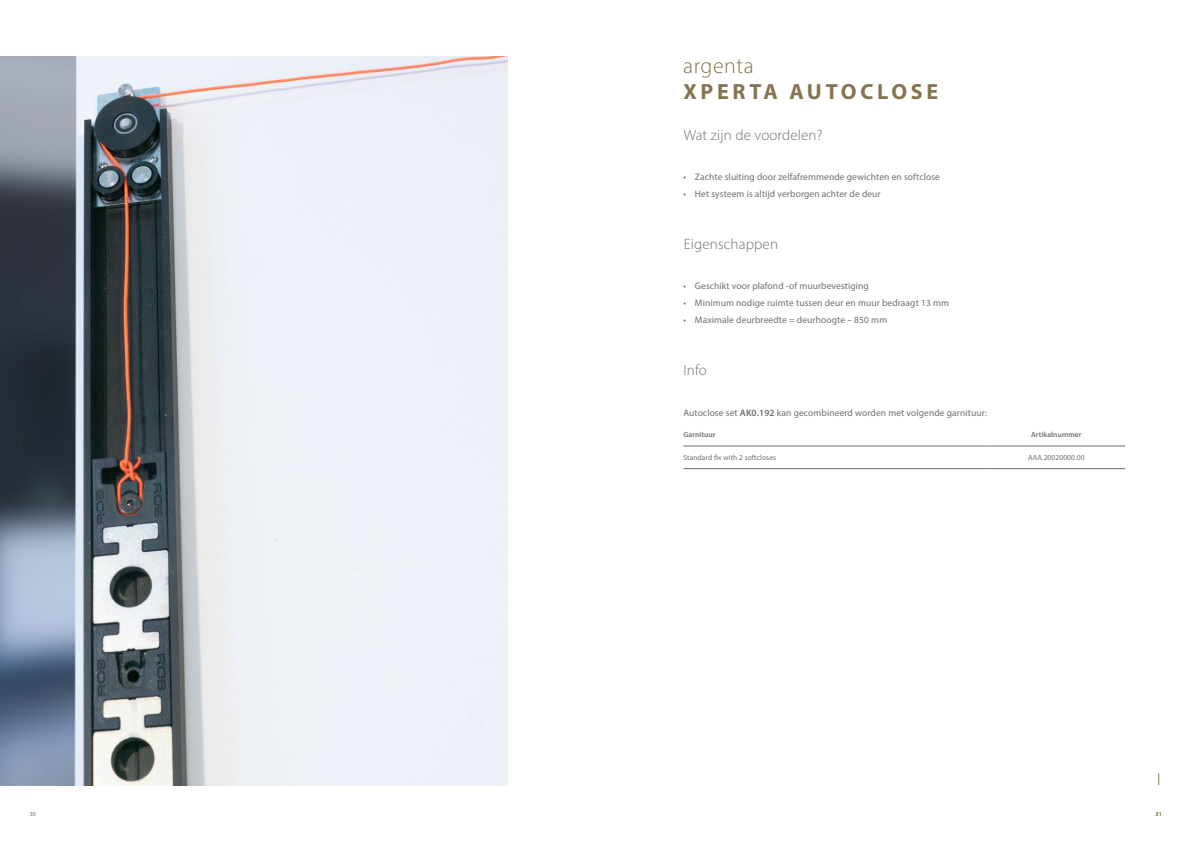
<style>
.page{position:relative;width:1191px;height:842px;background:#fff}
.page>*{position:absolute;margin:0;border:0;box-sizing:border-box;transform-origin:0 0}
.t1{font:700 22px "Myriad Pro";letter-spacing:.17em;color:#837550}
.t2{font:300 22px "Myriad Pro";letter-spacing:.025em;color:#837550}
.t3{font:300 15px "Myriad Pro";letter-spacing:.01em;color:#706f6f}
.t4{font:9.5px "Myriad Pro";letter-spacing:.01em;color:#706f6f}
.t5{font:7.5px "Myriad Pro";letter-spacing:.01em;color:#706f6f}
.t6{font:600 7.5px "Myriad Pro";letter-spacing:.01em;color:#706f6f}
.t7{font:6px "Myriad Pro";color:#837550}
.s1{font-weight:600}
</style>
<div class="page">
<svg style="left:1158px;top:773px;width:1px;height:12px"></svg>
<img style="left:0;top:57px;width:507px;height:728px">
<hr style="left:683px;top:446px;width:304px;height:1px;background:#706f6f">
<hr style="left:987px;top:446px;width:138px;height:1px;background:#706f6f">
<hr style="left:683px;top:468px;width:304px;height:1px;background:#706f6f">
<hr style="left:987px;top:468px;width:138px;height:1px;background:#706f6f">
<p class="t7" style="left:30px;top:810px;width:8px">30</p>
<h1 class="t2" style="left:683px;top:53px;width:72px">argenta</h1>
<h1 class="t1" style="left:683px;top:77px;width:256px">XPERTA AUTOCLOSE</h1>
<h2 class="t3" style="left:683px;top:126px;width:140px">Wat zijn de voordelen?</h2>
<p class="t4" style="left:683px;top:171px;width:258px">• Zachte sluiting door zelfafremmende gewichten en softclose</p>
<p class="t4" style="left:683px;top:188px;width:199px">• Het systeem is altijd verborgen achter de deur</p>
<h2 class="t3" style="left:683px;top:235px;width:96px">Eigenschappen</h2>
<p class="t4" style="left:683px;top:280px;width:187px">• Geschikt voor plafond -of muurbevestiging</p>
<p class="t4" style="left:683px;top:297px;width:267px">• Minimum nodige ruimte tussen deur en muur bedraagt 13 mm</p>
<p class="t4" style="left:683px;top:314px;width:205px">• Maximale deurbreedte = deurhoogte – 850 mm</p>
<h2 class="t3" style="left:683px;top:361px;width:25px">Info</h2>
<p class="t4" style="left:683px;top:407px;width:305px">Autoclose set <span class="s1">AK0.192</span> kan gecombineerd worden met volgende garnituur:</p>
<p class="t6" style="left:683px;top:430px;width:34px">Garnituur</p>
<p class="t6" style="left:1031px;top:430px;width:52px">Artikelnummer</p>
<p class="t5" style="left:683px;top:453px;width:94px">Standard fix with 2 softcloses</p>
<p class="t5" style="left:1028px;top:453px;width:58px">AAA.20020000.00</p>
<p class="t7" style="left:1155px;top:810px;width:8px">31</p>
</div>
